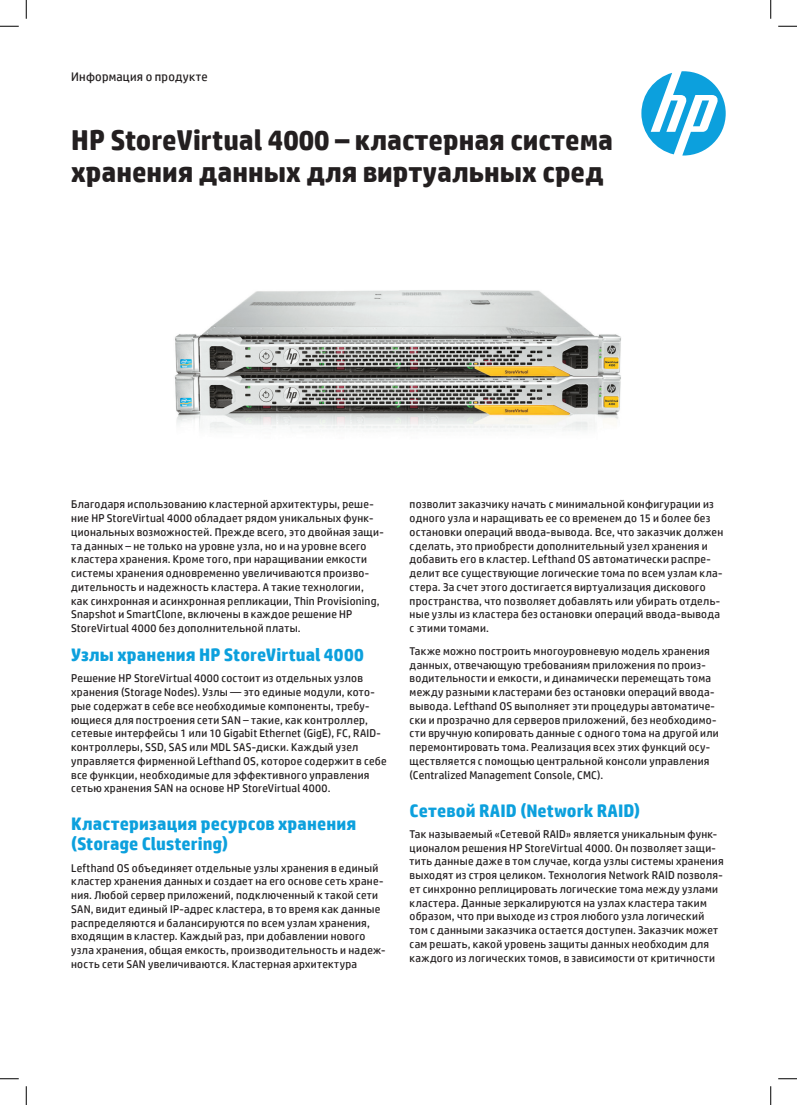
<style>
.page{position:relative;width:797px;height:1105px;background:#fff}
.page>*{position:absolute;margin:0;border:0;box-sizing:border-box;transform-origin:0 0}
.title{font:700 28.75px/32.5px "HP Simplified";color:#231f20}
.level_1_14_5_16_hea{font:700 18.12px/20px "HP Simplified";letter-spacing:.005em;color:#0ca0dd}
.collateral_type_10p{font:12.5px "HP Simplified";letter-spacing:.02em;color:#231f20}
.text{font:11.25px/13.8px "HP Simplified";letter-spacing:.025em;color:#231f20}
</style>
<div class="page">
<svg style="left:641px;top:71px;width:84px;height:85px"></svg>
<img style="left:174px;top:290px;width:447px;height:141px">
<svg style="left:0;top:25px;width:19px;height:2px"></svg>
<svg style="left:778px;top:25px;width:19px;height:2px"></svg>
<svg style="left:0;top:1078px;width:19px;height:1px"></svg>
<svg style="left:778px;top:1078px;width:19px;height:1px"></svg>
<svg style="left:25px;top:0;width:2px;height:19px"></svg>
<svg style="left:25px;top:1086px;width:2px;height:19px"></svg>
<svg style="left:770px;top:0;width:1px;height:19px"></svg>
<svg style="left:770px;top:1086px;width:1px;height:19px"></svg>
<p class="collateral_type_10p" style="left:71px;top:69px;width:138px">Информация о продукте</p>
<p class="title" style="left:71px;top:123px;width:543px">HP StoreVirtual 4000 – кластерная система хранения данных для виртуальных сред</p>
<p class="text" style="left:71px;top:497px;width:314px">Благодаря использованию кластерной архитектуры, реше&shy;ние HP StoreVirtual 4000 обладает рядом уникальных функ&shy;циональных возможностей. Прежде всего, это двойная защи&shy;та данных – не только на уровне узла, но и на уровне всего кластера хранения. Кроме того, при наращивании емкости системы хранения одновременно увеличиваются произво&shy;дительность и надежность кластера. А такие технологии, как синхронная и асинхронная репликации, Thin Provisioning, Snapshot и SmartClone, включены в каждое решение HP StoreVirtual 4000 без дополнительной платы.</p>
<p class="level_1_14_5_16_hea" style="left:71px;top:645px;width:294px">Узлы хранения HP StoreVirtual 4000</p>
<p class="text" style="left:71px;top:671px;width:317px">Решение HP StoreVirtual 4000 состоит из отдельных узлов хранения (Storage Nodes). Узлы — это единые модули, кото&shy;рые содержат в себе все необходимые компоненты, требу&shy;ющиеся для построения сети SAN – такие, как контроллер, сетевые интерфейсы 1 или 10 Gigabit Ethernet (GigE), FC, RAID&shy;контроллеры, SSD, SAS или MDL SAS-диски. Каждый узел управляется фирменной Lefthand OS, которое содержит в себе все функции, необходимые для эффективного управления сетью хранения SAN на основе HP StoreVirtual 4000.</p>
<p class="level_1_14_5_16_hea" style="left:71px;top:814px;width:287px">Кластеризация ресурсов хранения (Storage Clustering)</p>
<p class="text" style="left:71px;top:861px;width:316px">Lefthand OS объединяет отдельные узлы хранения в единый кластер хранения данных и создает на его основе сеть хране&shy;ния. Любой сервер приложений, подключенный к такой сети SAN, видит единый IP-адрес кластера, в то время как данные распределяются и балансируются по всем узлам хранения, входящим в кластер. Каждый раз, при добавлении нового узла хранения, общая емкость, производительность и надеж&shy;ность сети SAN увеличиваются. Кластерная архитектура</p>
<p class="text" style="left:409px;top:497px;width:315px">позволит заказчику начать с минимальной конфигурации из одного узла и наращивать ее со временем до 15 и более без остановки операций ввода-вывода. Все, что заказчик должен сделать, это приобрести дополнительный узел хранения и добавить его в кластер. Lefthand OS автоматически распре&shy;делит все существующие логические тома по всем узлам кла&shy;стера. За счет этого достигается виртуализация дискового пространства, что позволяет добавлять или убирать отдель&shy;ные узлы из кластера без остановки операций ввода-вывода с этими томами.</p>
<p class="text" style="left:409px;top:644px;width:311px">Также можно построить многоуровневую модель хранения данных, отвечающую требованиям приложения по произ&shy;водительности и емкости, и динамически перемещать тома между разными кластерами без остановки операций ввода&shy;вывода. Lefthand OS выполняет эти процедуры автоматиче&shy;ски и прозрачно для серверов приложений, без необходимо&shy;сти вручную копировать данные с одного тома на другой или перемонтировать тома. Реализация всех этих функций осу&shy;ществляется с помощью центральной консоли управления (Centralized Management Console, CMC).</p>
<p class="level_1_14_5_16_hea" style="left:409px;top:800px;width:232px">Сетевой RAID (Network RAID)</p>
<p class="text" style="left:409px;top:827px;width:315px">Так называемый «Сетевой RAID» является уникальным функ&shy;ционалом решения HP StoreVirtual 4000. Он позволяет защи&shy;тить данные даже в том случае, когда узлы системы хранения выходят из строя целиком. Технология Network RAID позволя&shy;ет синхронно реплицировать логические тома между узлами кластера. Данные зеркалируются на узлах кластера таким образом, что при выходе из строя любого узла логический том с данными заказчика остается доступен. Заказчик может сам решать, какой уровень защиты данных необходим для каждого из логических томов, в зависимости от критичности</p>
</div>
